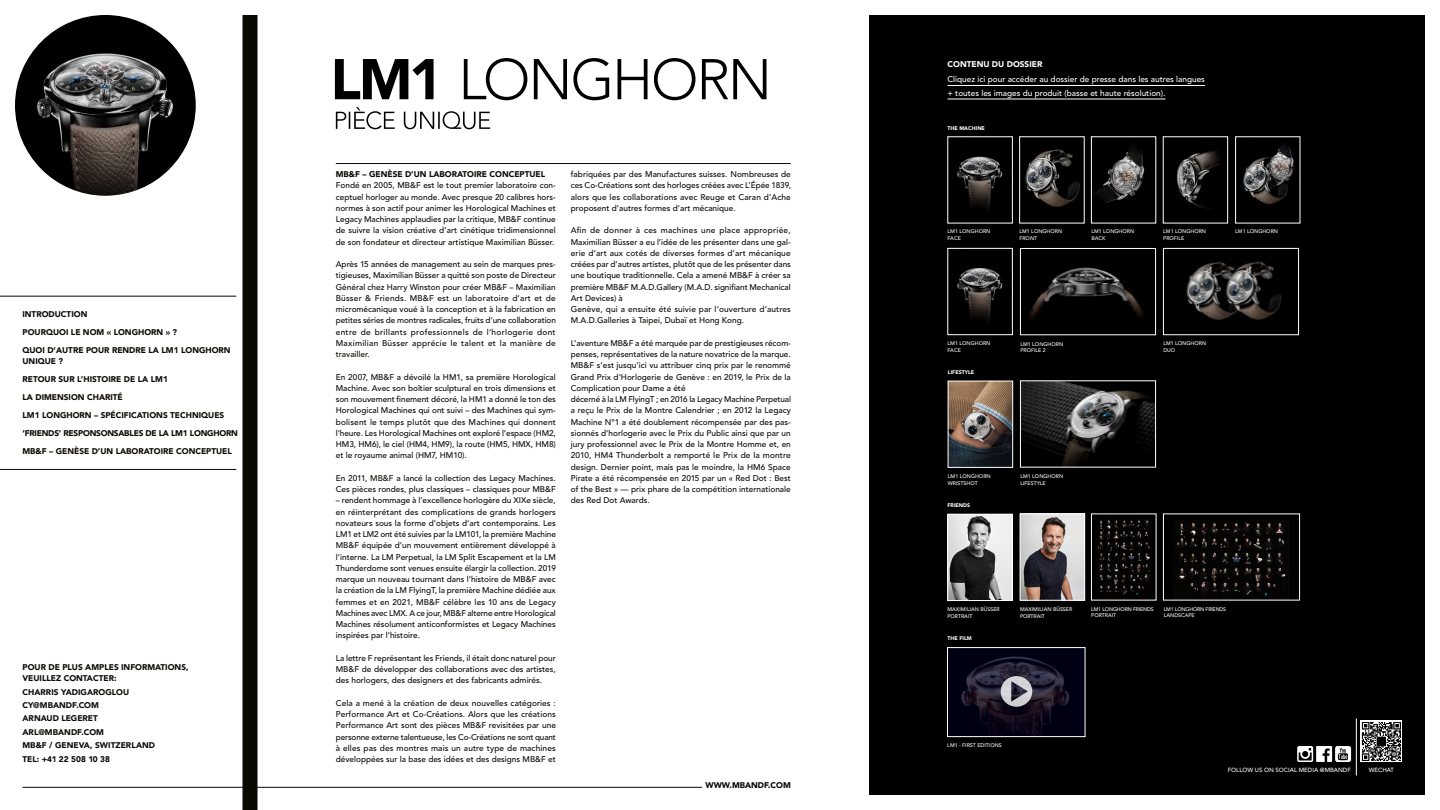
<style>
.page{position:relative;width:1440px;height:810px;background:#fff}
.page>*{position:absolute;margin:0;border:0;box-sizing:border-box;transform-origin:0 0}
.t1{font:500 8.25px/11.2px "Avenir LT Std";color:#0b0904;text-align:justify}
.t2{font:900 8.25px/18px "Avenir LT Std";color:#0b0904}
.t3{font:500 8.25px/13.5px "Avenir LT Std";color:#fff}
.t4{font:900 8.25px/13.5px "Avenir";color:#0b0904}
.t5{font:900 8.25px "Avenir LT Std";color:#fff}
.t6{font:900 8.25px "Avenir";color:#000}
.t7{font:500 6px "Avenir LT Std";color:#fff}
.t8{font:500 5.25px/6.8px "Avenir LT Std";color:#fff}
.t9{font:500 5.25px/6.8px "Avenir LT Std";letter-spacing:-.025em;color:#fff}
.t10{font:900 5.25px "Avenir LT Std";color:#fff}
</style>
<div class="page">
<hr style="left:22px;top:787px;width:680px;height:1px;background:#0b0904">
<hr style="left:336px;top:163px;width:455px;height:1px;background:#0b0904">
<img style="left:15px;top:15px;width:181px;height:181px;border-radius:90px">
<div style="left:242px;top:15px;width:15px;height:795px;background:#0b0904"></div>
<hr style="left:0;top:296px;width:236px;height:1px;background:#0b0904">
<hr style="left:0;top:469px;width:236px;height:1px;background:#0b0904">
<svg style="left:335px;top:58px;width:431px;height:42px"></svg>
<svg style="left:336px;top:107px;width:154px;height:22px"></svg>
<div style="left:869px;top:15px;width:556px;height:780px;background:#000"></div>
<img style="left:949px;top:706px;width:131px;height:29px">
<div style="left:947px;top:647px;width:138px;height:90px;border:1px solid #fff"></div>
<svg style="left:1001px;top:706px;width:31px;height:1px"></svg>
<svg style="left:1297px;top:746px;width:35px;height:16px"></svg>
<svg style="left:1335px;top:746px;width:16px;height:16px"></svg>
<svg style="left:1338px;top:748px;width:10px;height:12px"></svg>
<svg style="left:1361px;top:721px;width:41px;height:41px"></svg>
<hr style="left:1356px;top:718px;width:1px;height:58px;background:#fff">
<svg style="left:947px;top:85px;width:354px;height:621px"></svg>
<img style="left:1022px;top:383px;width:132px;height:82px">
<div style="left:1020px;top:381px;width:136px;height:86px;border:1px solid #fff"></div>
<img style="left:950px;top:383px;width:61px;height:83px">
<div style="left:948px;top:381px;width:65px;height:87px;border:1px solid #fff"></div>
<img style="left:950px;top:250px;width:61px;height:83px">
<div style="left:948px;top:248px;width:65px;height:87px;border:1px solid #fff"></div>
<img style="left:1022px;top:250px;width:132px;height:83px">
<div style="left:1020px;top:248px;width:136px;height:87px;border:1px solid #fff"></div>
<img style="left:1176px;top:250px;width:110px;height:83px">
<div style="left:1163px;top:248px;width:136px;height:87px;border:1px solid #fff"></div>
<hr style="left:948px;top:85px;width:257px;height:1px;background:#fff">
<hr style="left:948px;top:99px;width:217px;height:1px;background:#fff">
<p class="t2" style="left:22px;top:305px;width:210px">INTRODUCTION<br>POURQUOI LE NOM « LONGHORN » ?<br>QUOI D’AUTRE POUR RENDRE LA LM1 LONGHORN</p>
<p class="t2" style="left:22px;top:352px;width:217px">UNIQUE ?<br>RETOUR SUR L’HISTOIRE DE LA LM1<br>LA DIMENSION CHARITÉ<br>LM1 LONGHORN – SPÉCIFICATIONS TECHNIQUES ‘FRIENDS’ RESPONSONSABLES DE LA LM1 LONGHORN<br>MB&amp;F – GENÈSE D’UN LABORATOIRE CONCEPTUEL</p>
<p class="t2" style="left:22px;top:661px;width:168px;line-height:11.2px">POUR DE PLUS AMPLES INFORMATIONS,<br>VEUILLEZ CONTACTER:</p>
<p class="t4" style="left:22px;top:685px;width:134px">CHARRIS YADIGAROGLOU<br>CY@MBANDF.COM<br>ARNAUD LEGERET<br>ARL@MBANDF.COM<br>MB&amp;F / GENEVA, SWITZERLAND<br>TEL: +41 22 508 10 38</p>
<p class="t2" style="left:336px;top:165px;width:211px">MB&amp;F – GENÈSE D’UN LABORATOIRE CONCEPTUEL</p>
<p class="t1" style="left:336px;top:180px;width:222px">Fondé en 2005, MB&amp;F est le tout premier laboratoire con&shy;ceptuel horloger au monde. Avec presque 20 calibres hors&shy;normes à son actif pour animer les Horological Machines et Legacy Machines applaudies par la critique, MB&amp;F continue de suivre la vision créative d’art cinétique tridimensionnel de son fondateur et directeur artistique Maximilian Büsser.</p>
<p class="t1" style="left:336px;top:259px;width:222px">Après 15 années de management au sein de marques pres&shy;tigieuses, Maximilian Büsser a quitté son poste de Directeur Général chez Harry Winston pour créer MB&amp;F – Maximilian Büsser &amp; Friends. MB&amp;F est un laboratoire d’art et de micromécanique voué à la conception et à la fabrication en petites séries de montres radicales, fruits d’une collaboration entre de brillants professionnels de l’horlogerie dont Maximilian Büsser apprécie le talent et la manière de travailler.</p>
<p class="t1" style="left:336px;top:371px;width:222px">En 2007, MB&amp;F a dévoilé la HM1, sa première Horological Machine. Avec son boîtier sculptural en trois dimensions et son mouvement finement décoré, la HM1 a donné le ton des Horological Machines qui ont suivi – des Machines qui sym&shy;bolisent le temps plutôt que des Machines qui donnent l’heure. Les Horological Machines ont exploré l’espace (HM2, HM3, HM6), le ciel (HM4, HM9), la route (HM5, HMX, HM8) et le royaume animal (HM7, HM10).</p>
<p class="t1" style="left:336px;top:472px;width:222px">En 2011, MB&amp;F a lancé la collection des Legacy Machines.<br>Ces pièces rondes, plus classiques – classiques pour MB&amp;F</p>
<p class="t1" style="left:336px;top:495px;width:222px">– rendent hommage à l’excellence horlogère du XIXe siècle, en réinterprétant des complications de grands horlogers novateurs sous la forme d’objets d’art contemporains. Les LM1 et LM2 ont été suivies par la LM101, la première Machine MB&amp;F équipée d’un mouvement entièrement développé à l’interne. La LM Perpetual, la LM Split Escapement et la LM Thunderdome sont venues ensuite élargir la collection. 2019 marque un nouveau tournant dans l’histoire de MB&amp;F avec la création de la LM FlyingT, la première Machine dédiée aux femmes et en 2021, MB&amp;F célèbre les 10 ans de Legacy Machines avec LMX. A ce jour, MB&amp;F alterne entre Horological Machines résolument anticonformistes et Legacy Machines inspirées par l’histoire.</p>
<p class="t1" style="left:336px;top:652px;width:222px">La lettre F représentant les Friends, il était donc naturel pour MB&amp;F de développer des collaborations avec des artistes, des horlogers, des designers et des fabricants admirés.</p>
<p class="t1" style="left:336px;top:697px;width:222px">Cela a mené à la création de deux nouvelles catégories :<br>Performance Art et Co-Créations. Alors que les créations Performance Art sont des pièces MB&amp;F revisitées par une personne externe talentueuse, les Co-Créations ne sont quant à elles pas des montres mais un autre type de machines développées sur la base des idées et des designs MB&amp;F et</p>
<p class="t1" style="left:571px;top:169px;width:222px">fabriquées par des Manufactures suisses. Nombreuses de ces Co-Créations sont des horloges créées avec L’Épée 1839, alors que les collaborations avec Reuge et Caran d’Ache proposent d’autres formes d’art mécanique.</p>
<p class="t1" style="left:571px;top:225px;width:222px;text-align:left">Afin de donner à ces machines une place appropriée, Maximilian Büsser a eu l’idée de les présenter dans une gal&shy;erie d’art aux cotés de diverses formes d’art mécanique créées par d’autres artistes, plutôt que de les présenter dans une boutique traditionnelle. Cela a amené MB&amp;F à créer sa première MB&amp;F M.A.D.Gallery (M.A.D. signifiant Mechanical Art Devices) à<br>Genève, qui a ensuite été suivie par l’ouverture d’autres M.A.D.Galleries à Taipei, Dubaï et Hong Kong.</p>
<p class="t1" style="left:571px;top:337px;width:222px;text-align:left">L’aventure MB&amp;F a été marquée par de prestigieuses récom&shy;penses, représentatives de la nature novatrice de la marque.<br>MB&amp;F s’est jusqu’ici vu attribuer cinq prix par le renommé Grand Prix d’Horlogerie de Genève : en 2019, le Prix de la Complication pour Dame a été<br>décerné à la LM FlyingT ; en 2016 la Legacy Machine Perpetual a reçu le Prix de la Montre Calendrier ; en 2012 la Legacy Machine N°1 a été doublement récompensée par des pas&shy;sionnés d’horlogerie avec le Prix du Public ainsi que par un jury professionnel avec le Prix de la Montre Homme et, en 2010, HM4 Thunderbolt a remporté le Prix de la montre design. Dernier point, mais pas le moindre, la HM6 Space Pirate a été récompensée en 2015 par un « Red Dot : Best of the Best » — prix phare de la compétition internationale des Red Dot Awards.</p>
<p class="t6" style="left:705px;top:778px;width:87px">WWW.MBANDF.COM</p>
<p class="t5" style="left:948px;top:59px;width:96px">CONTENU DU DOSSIER</p>
<p class="t3" style="left:948px;top:73px;width:259px">Cliquez ici pour accéder au dossier de presse dans les autres langues + toutes les images du produit (basse et haute résolution).</p>
<p class="t10" style="left:948px;top:125px;width:39px">THE MACHINE</p>
<p class="t8" style="left:948px;top:228px;width:44px">LM1 LONGHORN<br>FACE</p>
<p class="t8" style="left:1019px;top:228px;width:44px">LM1 LONGHORN<br>FRONT</p>
<p class="t8" style="left:1091px;top:228px;width:44px">LM1 LONGHORN<br>BACK</p>
<p class="t8" style="left:1163px;top:228px;width:44px">LM1 LONGHORN<br>PROFILE</p>
<p class="t8" style="left:1235px;top:228px;width:44px">LM1 LONGHORN</p>
<p class="t8" style="left:948px;top:340px;width:44px">LM1 LONGHORN<br>FACE</p>
<p class="t8" style="left:1020px;top:340px;width:44px">LM1 LONGHORN<br>PROFILE 2</p>
<p class="t8" style="left:1163px;top:340px;width:44px">LM1 LONGHORN<br>DUO</p>
<p class="t10" style="left:948px;top:369px;width:28px">LIFESTYLE</p>
<p class="t8" style="left:948px;top:473px;width:44px">LM1 LONGHORN<br>WRISTSHOT</p>
<p class="t8" style="left:1020px;top:473px;width:44px">LM1 LONGHORN<br>LIFESTYLE</p>
<p class="t10" style="left:948px;top:502px;width:24px">FRIENDS</p>
<p class="t8" style="left:948px;top:606px;width:54px">MAXIMILIAN BÜSSER<br>PORTRAIT</p>
<p class="t9" style="left:1091px;top:605px;width:64px">LM1 LONGHORN FRIENDS<br>PORTRAIT</p>
<p class="t8" style="left:1020px;top:606px;width:54px">MAXIMILIAN BÜSSER<br>PORTRAIT</p>
<p class="t9" style="left:1164px;top:605px;width:64px">LM1 LONGHORN FRIENDS<br>LANDSCAPE</p>
<p class="t10" style="left:948px;top:635px;width:26px">THE FILM</p>
<p class="t8" style="left:947px;top:742px;width:56px">LM1 - FIRST EDITIONS</p>
<p class="t7" style="left:1228px;top:767px;width:124px">FOLLOW US ON SOCIAL MEDIA @MBANDF</p>
<p class="t7" style="left:1369px;top:767px;width:27px">WECHAT</p>
</div>
